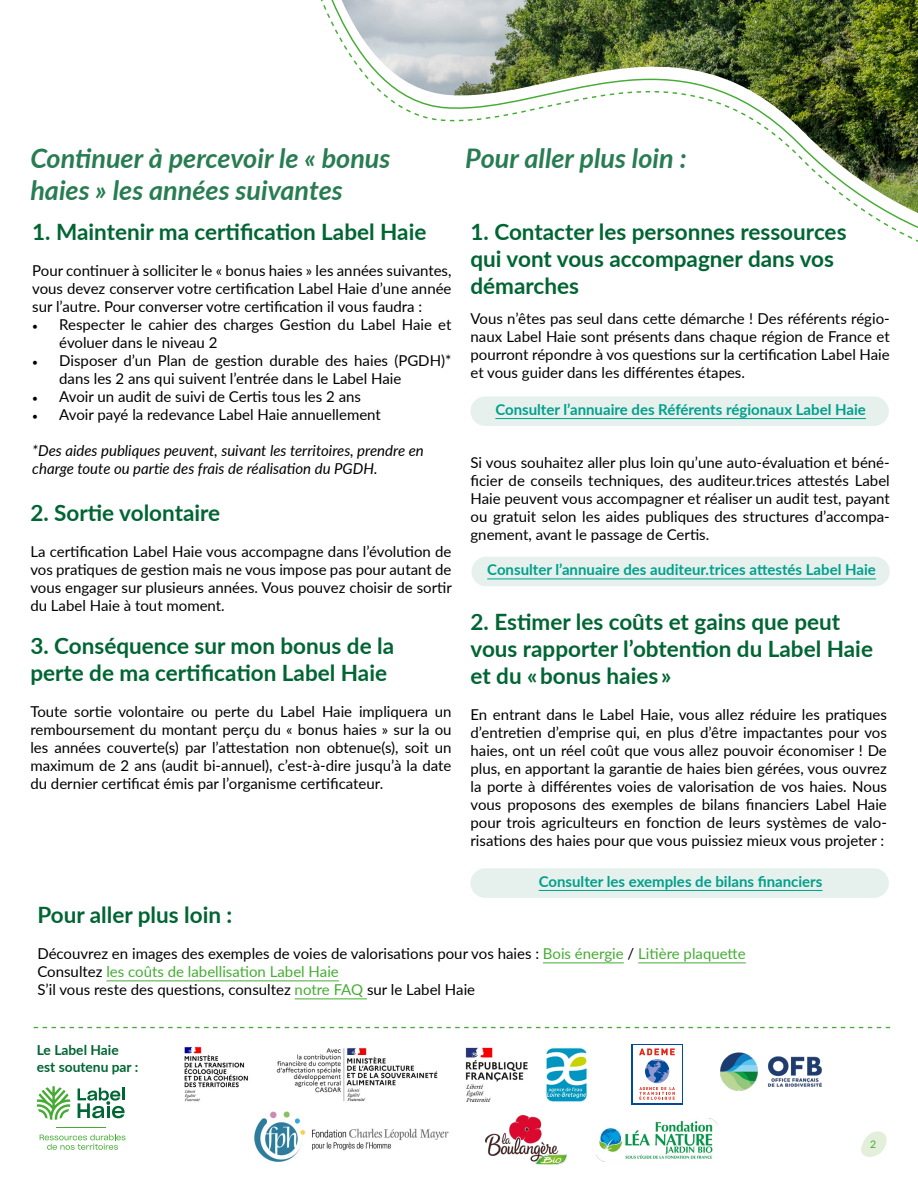
<style>
.page{position:relative;width:918px;height:1188px;background:#fff}
.page>*{position:absolute;margin:0;border:0;box-sizing:border-box;transform-origin:0 0}
.t1{font:italic 700 27px/32.4px "Lato";color:#006533}
.t2{font:700 22.5px/27px "Lato";color:#006533}
.t3{font:15px/18px "Lato";color:#000;text-align:justify}
.t4{font:700 15px "Lato";color:#00a08b}
.t5{font:italic 15px/18px "Lato";color:#000}
.t6{font:700 13.8px/16.5px "Lato";color:#006533}
.t7{font:10.5px "Lato";color:#45ac34}
.s1{font-family:"Minion Pro"}
.s2{color:#45ac34}
</style>
<div class="page">
<hr style="left:56px;top:1127px;width:49px;height:1px;background:#45ab33">
<svg style="left:37px;top:1086px;width:33px;height:34px"></svg>
<svg style="left:78px;top:1088px;width:47px;height:30px"></svg>
<svg style="left:40px;top:1134px;width:85px;height:16px"></svg>
<hr style="left:543px;top:963px;width:81px;height:1px;background:#45ac34">
<hr style="left:638px;top:963px;width:108px;height:1px;background:#45ac34">
<hr style="left:106px;top:981px;width:233px;height:1px;background:#45ac34">
<hr style="left:295px;top:999px;width:72px;height:1px;background:#45ac34">
<svg style="left:861px;top:1131px;width:26px;height:26px"></svg>
<div style="left:471px;top:868px;width:418px;height:30px;background:#e6f1ee;border-radius:15px"></div>
<div style="left:471px;top:557px;width:419px;height:29px;background:#e6f1ee;border-radius:15px"></div>
<hr style="left:539px;top:890px;width:284px;height:1px;background:#00a08b">
<hr style="left:487px;top:579px;width:389px;height:1px;background:#00a08b">
<img style="left:184px;top:1046px;width:64px;height:56px">
<img style="left:276px;top:1047px;width:162px;height:54px">
<img style="left:255px;top:1112px;width:194px;height:50px">
<img style="left:465px;top:1047px;width:122px;height:55px">
<img style="left:720px;top:1053px;width:102px;height:38px">
<img style="left:597px;top:1119px;width:121px;height:43px">
<img style="left:485px;top:1115px;width:82px;height:50px">
<div style="left:632px;top:1044px;width:51px;height:60px;background:#004a99"></div>
<div style="left:633px;top:1045px;width:49px;height:58px;background:#fff"></div>
<svg style="left:639px;top:1048px;width:36px;height:52px"></svg>
<svg style="left:34px;top:1027px;width:856px;height:1px"></svg>
<img style="left:321px;top:0;width:597px;height:242px">
<div style="left:471px;top:396px;width:418px;height:30px;background:#e6f1ee;border-radius:15px"></div>
<hr style="left:495px;top:418px;width:371px;height:1px;background:#00a08b">
<h1 class="t1" style="left:30px;top:141px;width:362px">Continuer à percevoir le « bonus haies » les années suivantes</h1>
<h1 class="t1" style="left:466px;top:141px;width:222px">Pour aller plus loin :</h1>
<h2 class="t2" style="left:32px;top:218px;width:396px">1. Maintenir ma certification Label Haie</h2>
<p class="t3" style="left:32px;top:261px;width:421px">Pour continuer à solliciter le « bonus haies » les années suivantes, vous devez conserver votre certification Label Haie d’une année sur l’autre. Pour converser votre certification il vous faudra :</p>
<p class="t3" style="left:59px;top:315px;width:394px;text-indent:-27px"><span class="s1">•</span> Respecter le cahier des charges Gestion du Label Haie et évoluer dans le niveau 2</p>
<p class="t3" style="left:59px;top:351px;width:394px;text-indent:-27px"><span class="s1">•</span> Disposer d’un Plan de gestion durable des haies (PGDH)* dans les 2 ans qui suivent l’entrée dans le Label Haie</p>
<p class="t3" style="left:32px;top:387px;width:330px"><span class="s1">•</span> Avoir un audit de suivi de Certis tous les 2 ans</p>
<p class="t3" style="left:32px;top:405px;width:350px"><span class="s1">•</span> Avoir payé la redevance Label Haie annuellement</p>
<p class="t5" style="left:32px;top:441px;width:393px">*Des aides publiques peuvent, suivant les territoires, prendre en charge toute ou partie des frais de réalisation du PGDH.</p>
<h2 class="t2" style="left:471px;top:218px;width:378px">1. Contacter les personnes ressources qui vont vous accompagner dans vos démarches</h2>
<p class="t3" style="left:471px;top:309px;width:421px">Vous n’êtes pas seul dans cette démarche ! Des référents régio&shy;naux Label Haie sont présents dans chaque région de France et pourront répondre à vos questions sur la certification Label Haie et vous guider dans les différentes étapes.</p>
<p class="t4" style="left:495px;top:399px;width:372px">Consulter l’annuaire des Référents régionaux Label Haie</p>
<p class="t3" style="left:471px;top:453px;width:421px">Si vous souhaitez aller plus loin qu’une auto-évaluation et béné&shy;ficier de conseils techniques, des auditeur.trices attestés Label Haie peuvent vous accompagner et réaliser un audit test, payant ou gratuit selon les aides publiques des structures d’accompa&shy;gnement, avant le passage de Certis.</p>
<h2 class="t2" style="left:30px;top:498px;width:191px">2. Sortie volontaire</h2>
<p class="t3" style="left:30px;top:542px;width:423px">La certification Label Haie vous accompagne dans l’évolution de vos pratiques de gestion mais ne vous impose pas pour autant de vous engager sur plusieurs années. Vous pouvez choisir de sortir du Label Haie à tout moment.</p>
<h2 class="t2" style="left:30px;top:631px;width:365px">3. Conséquence sur mon bonus de la perte de ma certification Label Haie</h2>
<p class="t3" style="left:30px;top:702px;width:423px">Toute sortie volontaire ou perte du Label Haie impliquera un remboursement du montant perçu du « bonus haies » sur la ou les années couverte(s) par l’attestation non obtenue(s), soit un maximum de 2 ans (audit bi-annuel), c’est-à-dire jusqu’à la date du dernier certificat émis par l’organisme certificateur.</p>
<p class="t4" style="left:487px;top:559px;width:390px">Consulter l’annuaire des auditeur.trices attestés Label Haie</p>
<h2 class="t2" style="left:471px;top:608px;width:404px">2. Estimer les coûts et gains que peut vous rapporter l’obtention du Label Haie et du « bonus haies »</h2>
<p class="t3" style="left:471px;top:705px;width:418px">En entrant dans le Label Haie, vous allez réduire les pratiques d’entretien d’emprise qui, en plus d’être impactantes pour vos haies, ont un réel coût que vous allez pouvoir économiser ! De plus, en apportant la garantie de haies bien gérées, vous ouvrez la porte à différentes voies de valorisation de vos haies. Nous vous proposons des exemples de bilans financiers Label Haie pour trois agriculteurs en fonction de leurs systèmes de valo&shy;risations des haies pour que vous puissiez mieux vous projeter :</p>
<p class="t4" style="left:539px;top:871px;width:285px">Consulter les exemples de bilans financiers</p>
<h2 class="t2" style="left:37px;top:901px;width:196px">Pour aller plus loin :</h2>
<p class="t3" style="left:37px;top:944px;width:710px;text-align:left">Découvrez en images des exemples de voies de valorisations pour vos haies : <span class="s2">Bois énergie</span> / <span class="s2">Litière plaquette<br></span>Consultez <span class="s2">les coûts de labellisation Label Haie<br></span>S’il vous reste des questions, consultez <span class="s2">notre FAQ</span> sur le Label Haie</p>
<p class="t6" style="left:37px;top:1041px;width:103px">Le Label Haie est soutenu par :</p>
<p class="t7" style="left:870px;top:1136px;width:8px">2</p>
</div>
